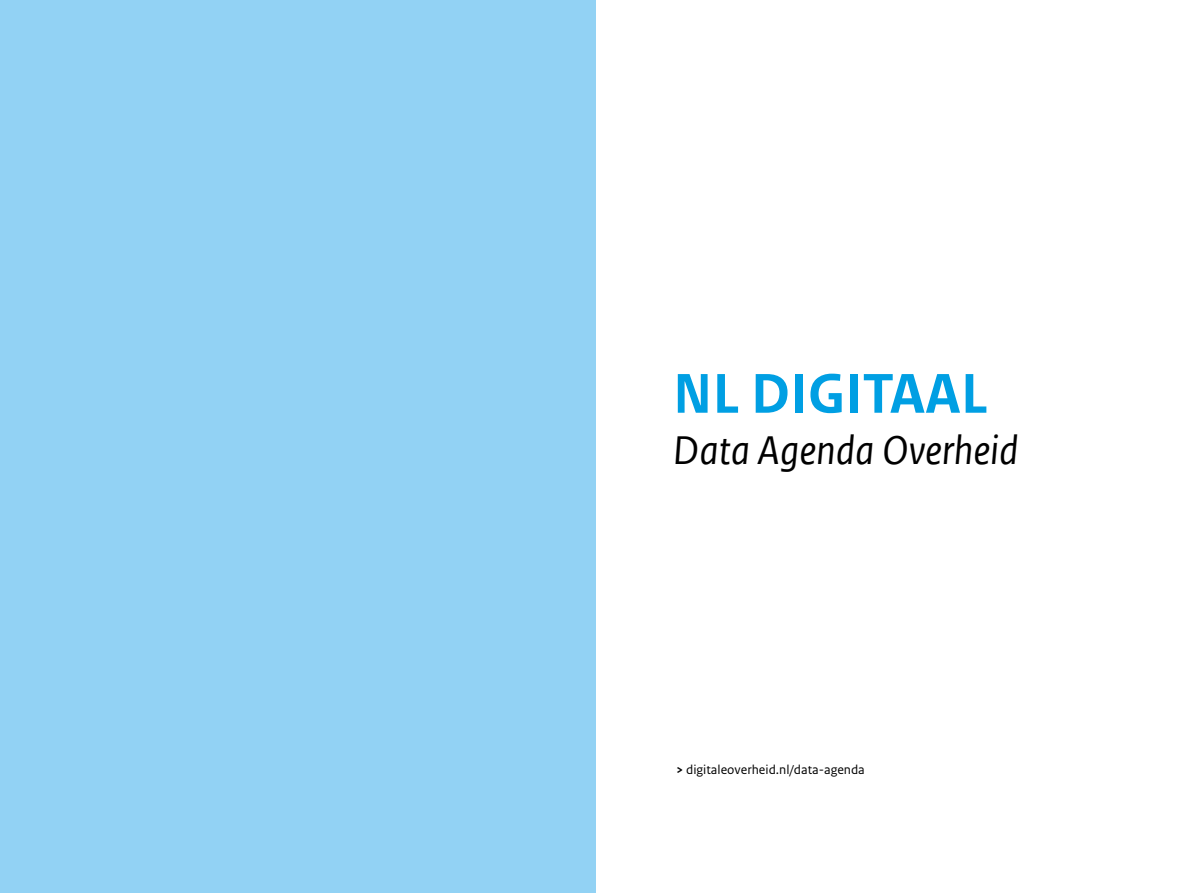
<style>
.page{position:relative;width:1191px;height:893px;background:#fff}
.page>*{position:absolute;margin:0;border:0;box-sizing:border-box;transform-origin:0 0}
.H1-cover{font:700 58.95px "Rijksoverheid Sans Web Text";color:#009fe3}
.H1-cover-2{font:italic 42.15px "Rijksoverheid Sans Web Text";color:#000}
.t1{font:13.5px "Rijksoverheid Sans Text";color:#000}
.s1{font-weight:700}
</style>
<div class="page">
<div style="left:0;top:0;width:595px;height:893px;background:#92d2f4"></div>
<h1 class="H1-cover" style="left:673px;top:360px;width:316px">NL DIGITAAL</h1>
<h1 class="H1-cover-2" style="left:673px;top:427px;width:347px">Data Agenda Overheid</h1>
<p class="t1" style="left:676px;top:762px;width:190px"><span class="s1">&gt;</span> digitaleoverheid.nl/data-agenda</p>
</div>
